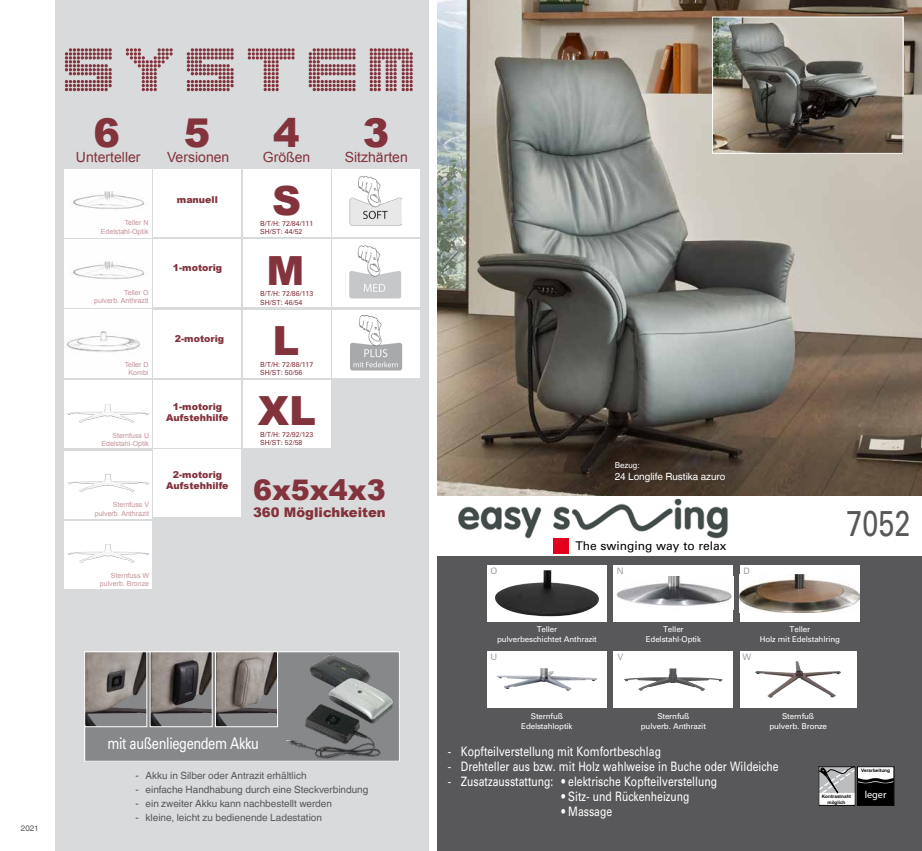
<style>
.page{position:relative;width:922px;height:851px;background:#fff}
.page>*{position:absolute;margin:0;border:0;box-sizing:border-box;transform-origin:0 0}
.t1{font:69.8px "Clubland";letter-spacing:.09em;color:#83333c}
.t2{font:900 40.2px "Arial";color:#83333c}
.t3{font:900 39.7px "Arial";color:#83333c}
.t4{font:36px "Univers";color:#58585a;scale:.8 1}
.t5{font:900 28.4px "Arial";color:#83333c}
.t6{font:16px "Univers";letter-spacing:-.03em;color:#fff;scale:.8 1}
.t7{font:14px "Arial";color:#83333c}
.t8{font:900 13.2px "Arial";color:#83333c}
.t9{font:13px "Univers";color:#fff;scale:.8 1}
.t10{font:12px "Univers";color:#000}
.t11{font:10.3px "Myriad Pro";color:#fff}
.t12{font:10px "Helvetica World";color:#58585a}
.t13{font:10px "Helvetica World";color:#fff}
.t14{font:900 9.5px/11.3px "Arial";color:#83333c;text-align:center}
.t15{font:8.8px "Univers";color:#9c9e9f}
.t16{font:8px/9.6px "Univers";letter-spacing:-.02em;color:#fff;text-align:center}
.t17{font:8px "Helvetica World";color:#fff}
.t18{font:8px "Helvetica World";color:#58585a}
.t19{font:7px/8.4px "Arial";color:#c39298;text-align:right}
.t20{font:7px/8.4px "Univers";color:#83333c}
.t21{font:700 4.7px/5.6px "Arial";color:#000;text-align:center}
</style>
<div class="page">
<img style="left:437px;top:0;width:484px;height:496px">
<img style="left:713px;top:19px;width:188px;height:133px">
<div style="left:711px;top:17px;width:192px;height:137px;border:1px solid #fff"></div>
<div style="left:437px;top:556px;width:484px;height:294px;background:#58585a"></div>
<img style="left:458px;top:499px;width:270px;height:40px">
<div style="left:553px;top:537px;width:16px;height:16px;background:#e2001a"></div>
<div style="left:55px;top:0;width:373px;height:850px;background:#d9dadb"></div>
<div style="left:487px;top:564px;width:119px;height:57px;background:#fff"></div>
<img style="left:495px;top:570px;width:104px;height:46px">
<div style="left:613px;top:564px;width:120px;height:57px;background:#fff"></div>
<img style="left:616px;top:576px;width:116px;height:30px">
<div style="left:739px;top:564px;width:120px;height:57px;background:#fff"></div>
<img style="left:739px;top:574px;width:120px;height:38px">
<div style="left:487px;top:651px;width:119px;height:56px;background:#fff"></div>
<img style="left:497px;top:668px;width:100px;height:22px">
<div style="left:613px;top:651px;width:120px;height:56px;background:#fff"></div>
<img style="left:624px;top:675px;width:45px;height:10px">
<div style="left:739px;top:651px;width:117px;height:56px;background:#fff"></div>
<img style="left:755px;top:661px;width:85px;height:36px">
<div style="left:243px;top:239px;width:87px;height:68px;background:#fff"></div>
<div style="left:243px;top:169px;width:87px;height:68px;background:#fff"></div>
<div style="left:243px;top:309px;width:87px;height:68px;background:#fff"></div>
<div style="left:332px;top:309px;width:88px;height:68px;background:#fff"></div>
<div style="left:332px;top:169px;width:87px;height:68px;background:#fff"></div>
<div style="left:332px;top:239px;width:87px;height:68px;background:#fff"></div>
<img style="left:349px;top:176px;width:52px;height:50px">
<img style="left:345px;top:245px;width:57px;height:54px">
<img style="left:350px;top:316px;width:53px;height:55px">
<img style="left:64px;top:310px;width:88px;height:67px">
<img style="left:64px;top:169px;width:87px;height:68px">
<img style="left:64px;top:239px;width:87px;height:68px">
<div style="left:64px;top:380px;width:88px;height:68px;background:#fff"></div>
<img style="left:67px;top:409px;width:38px;height:9px">
<div style="left:64px;top:450px;width:88px;height:68px;background:#fff"></div>
<img style="left:68px;top:479px;width:37px;height:8px">
<div style="left:64px;top:521px;width:88px;height:68px;background:#fff"></div>
<img style="left:68px;top:550px;width:37px;height:8px">
<div style="left:154px;top:380px;width:87px;height:68px;background:#fff"></div>
<div style="left:154px;top:449px;width:87px;height:68px;background:#fff"></div>
<div style="left:154px;top:310px;width:87px;height:67px;background:#fff"></div>
<div style="left:154px;top:169px;width:87px;height:68px;background:#fff"></div>
<div style="left:154px;top:239px;width:87px;height:68px;background:#fff"></div>
<div style="left:243px;top:380px;width:87px;height:68px;background:#fff"></div>
<svg style="left:86px;top:653px;width:195px;height:106px;background:#7e7c7b"></svg>
<img style="left:281px;top:653px;width:117px;height:106px">
<div style="left:84px;top:651px;width:316px;height:110px;border:1px solid #fff"></div>
<img style="left:151px;top:653px;width:11px;height:72px">
<div style="left:149px;top:651px;width:64px;height:76px;border:1px solid #fff"></div>
<img style="left:217px;top:653px;width:10px;height:72px">
<div style="left:215px;top:651px;width:63px;height:76px;border:1px solid #fff"></div>
<img style="left:86px;top:653px;width:11px;height:72px">
<div style="left:84px;top:651px;width:63px;height:76px;border:1px solid #fff"></div>
<svg style="left:818px;top:766px;width:73px;height:39px;background:#8b8c8c"></svg>
<div style="left:857px;top:766px;width:36px;height:39px;border:1px solid #000"></div>
<h1 class="t1" style="left:65px;top:26px;width:355px">system</h1>
<h3 class="t3" style="left:93px;top:111px;width:28px">6</h3>
<h3 class="t3" style="left:184px;top:111px;width:28px">5</h3>
<h3 class="t3" style="left:273px;top:111px;width:28px">4</h3>
<h3 class="t3" style="left:362px;top:111px;width:28px">3</h3>
<p class="t7" style="left:76px;top:147px;width:66px">Unterteller</p>
<p class="t7" style="left:167px;top:147px;width:64px">Versionen</p>
<p class="t7" style="left:263px;top:147px;width:49px">Größen</p>
<p class="t7" style="left:344px;top:147px;width:65px">Sitzhärten</p>
<p class="t19" style="left:101px;top:219px;width:49px">Teller N<br>Edelstahl-Optik</p>
<p class="t19" style="left:94px;top:288px;width:56px">Teller O<br>pulverb. Anthrazit</p>
<p class="t19" style="left:125px;top:360px;width:25px;text-align:center">Teller D<br>Kombi</p>
<p class="t19" style="left:101px;top:431px;width:49px">Sternfuss U<br>Edelstahl-Optik</p>
<p class="t19" style="left:95px;top:500px;width:56px">Sternfuss V pulverb. Anthrazit</p>
<p class="t14" style="left:177px;top:194px;width:42px">manuell</p>
<p class="t14" style="left:173px;top:262px;width:51px">1-motorig</p>
<p class="t14" style="left:175px;top:333px;width:51px">2-motorig</p>
<p class="t14" style="left:166px;top:400px;width:64px">1-motorig<br>Aufstehhilfe</p>
<p class="t14" style="left:166px;top:468px;width:64px">2-motorig<br>Aufstehhilfe</p>
<p class="t19" style="left:100px;top:571px;width:51px">Sternfuss W pulverb. Bronze</p>
<h2 class="t2" style="left:272px;top:178px;width:31px">S</h2>
<p class="t20" style="left:260px;top:219px;width:55px">B/T/H: 72/84/111<br>SH/ST: 44/52</p>
<h2 class="t2" style="left:266px;top:249px;width:39px">M</h2>
<p class="t20" style="left:260px;top:290px;width:55px">B/T/H: 72/86/113<br>SH/ST: 46/54</p>
<h2 class="t2" style="left:272px;top:318px;width:28px">L</h2>
<p class="t20" style="left:260px;top:360px;width:55px">B/T/H: 72/88/117<br>SH/ST: 50/56</p>
<h2 class="t2" style="left:258px;top:388px;width:60px">XL</h2>
<p class="t20" style="left:260px;top:430px;width:55px">B/T/H: 72/92/123<br>SH/ST: 52/58</p>
<h3 class="t5" style="left:253px;top:473px;width:134px">6x5x4x3</h3>
<p class="t8" style="left:253px;top:505px;width:134px">360 Möglichkeiten</p>
<p class="t18" style="left:21px;top:823px;width:19px">2021</p>
<p class="t6" style="left:107px;top:733px;width:191px">mit außenliegendem Akku</p>
<p class="t12" style="left:135px;top:769px;width:172px">- Akku in Silber oder Antrazit erhältlich</p>
<p class="t12" style="left:135px;top:783px;width:234px">- einfache Handhabung durch eine Steckverbindung</p>
<p class="t12" style="left:135px;top:797px;width:198px">- ein zweiter Akku kann nachbestellt werden</p>
<p class="t12" style="left:135px;top:811px;width:188px">- kleine, leicht zu bedienende Ladestation</p>
<p class="t15" style="left:490px;top:565px;width:8px">O</p>
<p class="t17" style="left:614px;top:460px;width:26px">Bezug:</p>
<p class="t13" style="left:614px;top:470px;width:112px">24 Longlife Rustika azuro</p>
<p class="t10" style="left:575px;top:538px;width:152px">The swinging way to relax</p>
<p class="t15" style="left:616px;top:565px;width:8px">N</p>
<p class="t15" style="left:743px;top:565px;width:8px">D</p>
<h3 class="t4" style="left:846px;top:502px;width:82px">7052</h3>
<p class="t16" style="left:497px;top:624px;width:101px">Teller<br>pulverbeschichtet Anthrazit</p>
<p class="t16" style="left:645px;top:624px;width:57px">Teller<br>Edelstahl-Optik</p>
<p class="t16" style="left:759px;top:624px;width:82px">Teller<br>Holz mit Edelstahlring</p>
<p class="t15" style="left:490px;top:652px;width:8px">U</p>
<p class="t15" style="left:617px;top:652px;width:7px">V</p>
<p class="t15" style="left:742px;top:652px;width:10px">W</p>
<p class="t16" style="left:521px;top:711px;width:53px">Sternfuß<br>Edelstahloptik</p>
<p class="t16" style="left:640px;top:711px;width:67px">Sternfuß<br>pulverb. Anthrazit</p>
<p class="t16" style="left:769px;top:711px;width:59px">Sternfuß pulverb. Bronze</p>
<p class="t9" style="left:448px;top:744px;width:268px">- Kopfteilverstellung mit Komfortbeschlag</p>
<p class="t9" style="left:448px;top:759px;width:415px">- Drehteller aus bzw. mit Holz wahlweise in Buche oder Wildeiche</p>
<p class="t9" style="left:448px;top:774px;width:338px">- Zusatzausstattung: • elektrische Kopfteilverstellung</p>
<p class="t9" style="left:561px;top:789px;width:162px">• Sitz- und Rückenheizung</p>
<p class="t9" style="left:561px;top:804px;width:65px">• Massage</p>
<p class="t21" style="left:861px;top:767px;width:30px">Verarbeitung</p>
<p class="t21" style="left:821px;top:793px;width:31px">Kontrastnaht möglich</p>
<p class="t11" style="left:864px;top:788px;width:23px">leger</p>
</div>
